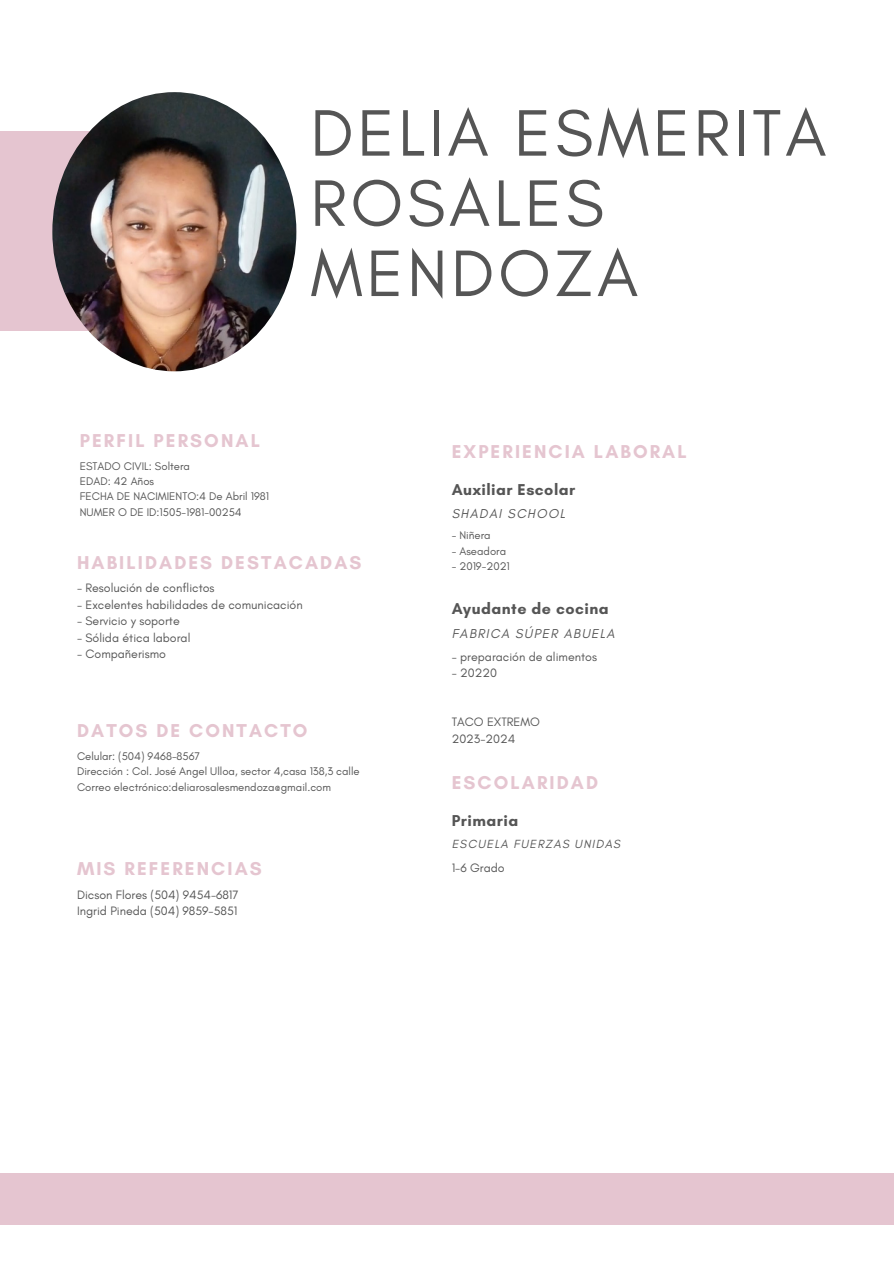
<style>
.page{position:relative;width:894px;height:1264px;background:#fff}
.page>*{position:absolute;margin:0;border:0;box-sizing:border-box;transform-origin:0 0}
.t1{font:66.75px/70.2px "Glacial Indifference";letter-spacing:.055em;color:#555}
.t2{font:700 18.9px "Glacial Indifference";letter-spacing:.11em;color:#e5c5d0}
.t3{font:700 16.05px "Glacial Indifference";letter-spacing:.03em;color:#555}
.t4{font:italic 13.2px "Glacial Indifference";letter-spacing:.1em;color:#555}
.t5{font:12.45px "Glacial Indifference";color:#555}
.t6{font:italic 12px "Glacial Indifference";letter-spacing:.1em;color:#555}
.t7{font:11.25px "Glacial Indifference";color:#555}
</style>
<div class="page">
<div style="left:0;top:132px;width:221px;height:199px;background:#e5c5d0"></div>
<img style="left:52px;top:92px;width:244px;height:279px;border-radius:50%">
<div style="left:0;top:1172px;width:893px;height:52px;background:#e5c5d0"></div>
<p class="t1" style="left:310px;top:97px;width:517px">DELIA ESMERITA<br>ROSALES<br>MENDOZA</p>
<p class="t2" style="left:80px;top:429px;width:181px">PERFIL PERSONAL</p>
<p class="t7" style="left:80px;top:459px;width:112px">ESTADO CIVIL: Soltera</p>
<p class="t7" style="left:80px;top:474px;width:76px">EDAD: 42 Años</p>
<p class="t7" style="left:80px;top:489px;width:191px">FECHA DE NACIMIENTO:4 De Abril 1981</p>
<p class="t7" style="left:80px;top:505px;width:163px">NUMER O DE ID:1505-1981-00254</p>
<p class="t2" style="left:77px;top:551px;width:286px">HABILIDADES DESTACADAS</p>
<p class="t5" style="left:77px;top:580px;width:139px">- Resolución de conflictos</p>
<p class="t5" style="left:77px;top:597px;width:227px">- Excelentes habilidades de comunicación</p>
<p class="t5" style="left:77px;top:613px;width:104px">- Servicio y soporte</p>
<p class="t5" style="left:77px;top:630px;width:115px">- Sólida ética laboral</p>
<p class="t5" style="left:77px;top:646px;width:90px">- Compañerismo</p>
<p class="t2" style="left:77px;top:719px;width:232px">DATOS DE CONTACTO</p>
<p class="t7" style="left:77px;top:749px;width:125px">Celular: (504) 9468-8567</p>
<p class="t7" style="left:77px;top:764px;width:284px">Dirección : Col. José Angel Ulloa, sector 4,casa 138,3 calle</p>
<p class="t7" style="left:77px;top:780px;width:255px">Correo electrónico:deliarosalesmendoza@gmail.com</p>
<p class="t2" style="left:77px;top:857px;width:186px">MIS REFERENCIAS</p>
<p class="t5" style="left:77px;top:887px;width:163px">Dicson Flores (504) 9454-6817</p>
<p class="t5" style="left:77px;top:903px;width:162px">Ingrid Pineda (504) 9859-5851</p>
<p class="t2" style="left:451px;top:440px;width:236px">EXPERIENCIA LABORAL</p>
<p class="t3" style="left:451px;top:479px;width:125px">Auxiliar Escolar</p>
<p class="t7" style="left:451px;top:529px;width:40px">- Niñera</p>
<p class="t7" style="left:451px;top:544px;width:56px">- Aseadora</p>
<p class="t7" style="left:451px;top:559px;width:60px">- 2019-2021</p>
<p class="t4" style="left:451px;top:505px;width:115px">SHADAI SCHOOL</p>
<p class="t3" style="left:451px;top:599px;width:158px">Ayudante de cocina</p>
<p class="t5" style="left:451px;top:648px;width:147px">- preparación de alimentos</p>
<p class="t5" style="left:451px;top:665px;width:47px">- 20220</p>
<p class="t5" style="left:451px;top:714px;width:90px">TACO EXTREMO</p>
<p class="t5" style="left:451px;top:731px;width:65px">2023-2024</p>
<p class="t4" style="left:451px;top:625px;width:164px">FABRICA SÚPER ABUELA</p>
<p class="t2" style="left:451px;top:770px;width:148px">ESCOLARIDAD</p>
<p class="t3" style="left:451px;top:810px;width:68px">Primaria</p>
<p class="t5" style="left:451px;top:860px;width:54px">1-6 Grado</p>
<p class="t6" style="left:451px;top:836px;width:170px">ESCUELA FUERZAS UNIDAS</p>
</div>
